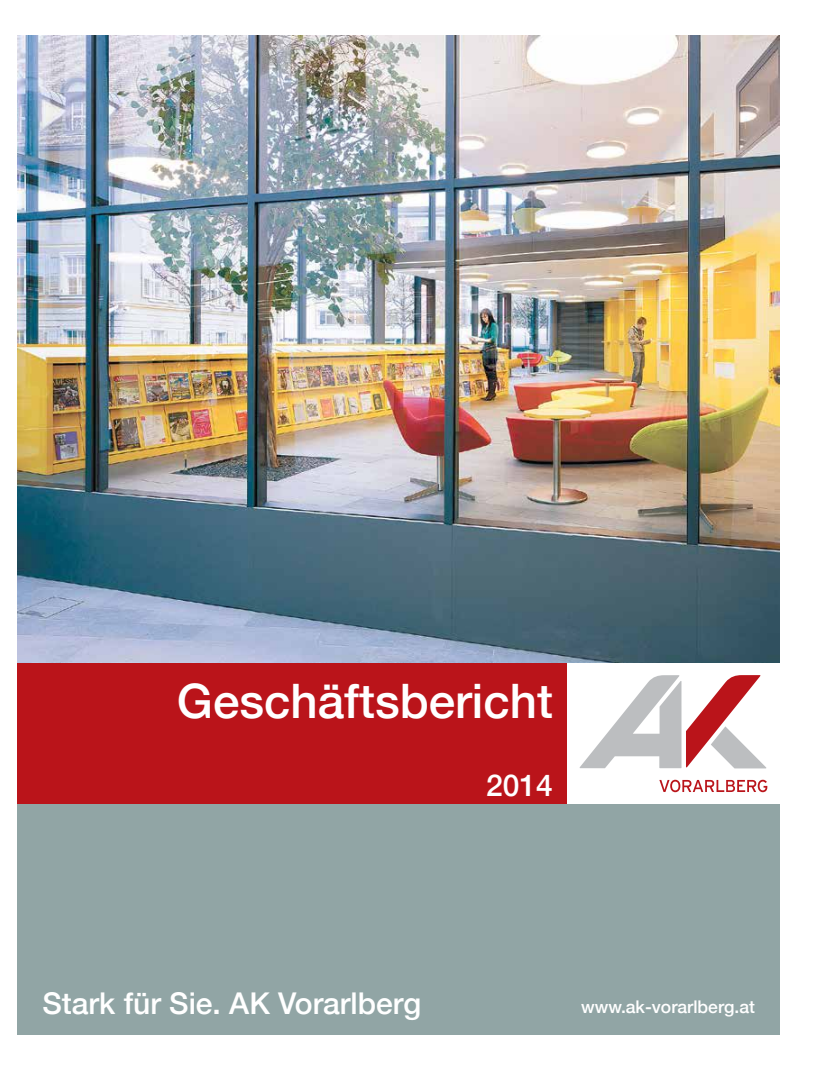
<style>
.page{position:relative;width:833px;height:1081px;background:#fff}
.page>*{position:absolute;margin:0;border:0;box-sizing:border-box;transform-origin:0 0}
.t1{font:500 47.5px "Helvetica Neue";color:#fff}
.t2{font:500 30px "Helvetica Neue";color:#fff}
.t3{font:500 17.5px "Helvetica Neue";color:#fff}
</style>
<div class="page">
<img style="left:18px;top:35px;width:761px;height:628px">
<div style="left:18px;top:663px;width:549px;height:141px;background:#ba141a"></div>
<div style="left:18px;top:804px;width:762px;height:231px;background:#91a5a5"></div>
<svg style="left:579px;top:675px;width:187px;height:93px"></svg>
<svg style="left:659px;top:780px;width:108px;height:12px"></svg>
<h1 class="t1" style="left:177px;top:663px;width:377px">Geschäftsbericht</h1>
<p class="t2" style="left:486px;top:761px;width:68px">2014</p>
<p class="t2" style="left:43px;top:979px;width:380px">Stark für Sie. AK Vorarlberg</p>
<p class="t3" style="left:581px;top:992px;width:175px">www.ak-vorarlberg.at</p>
</div>
